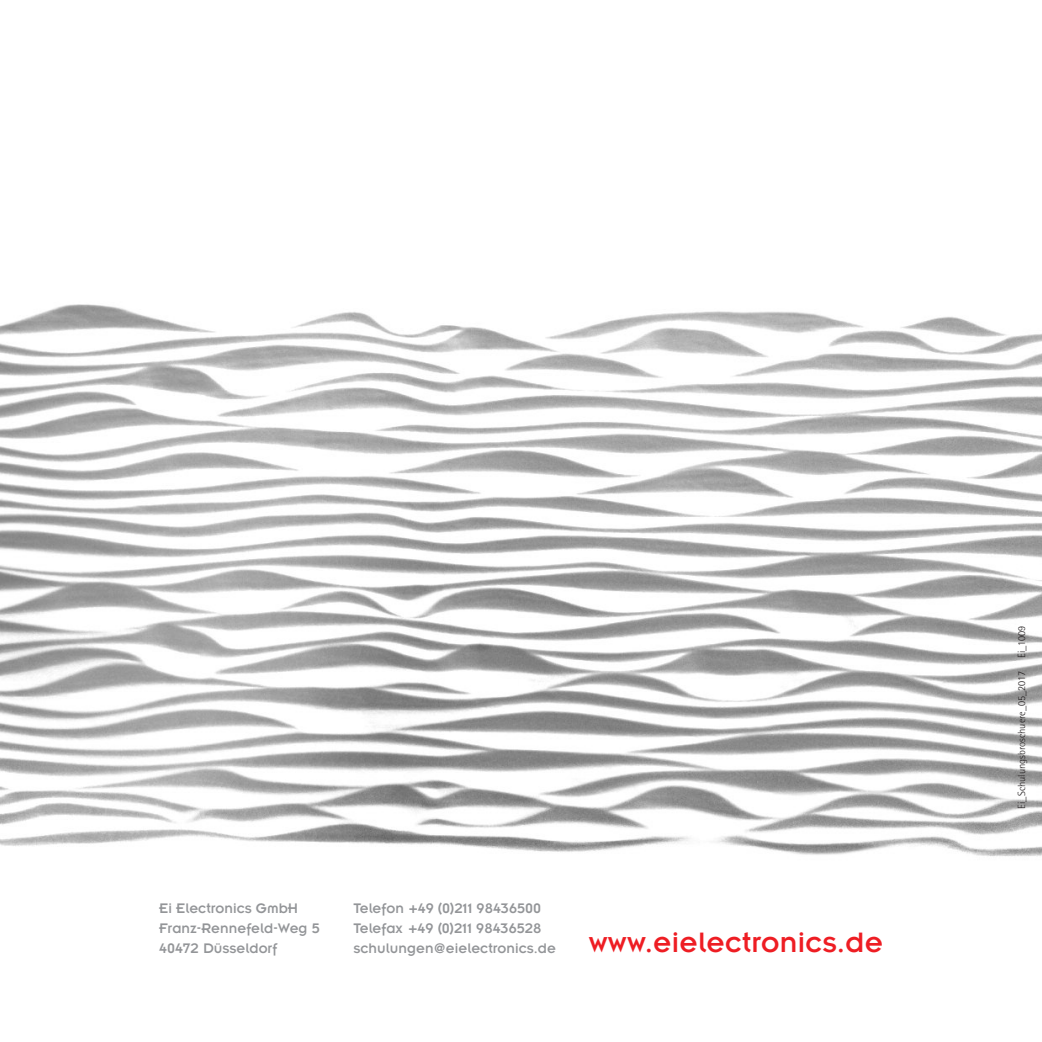
<style>
.page{position:relative;width:1042px;height:1042px;background:#fff}
.page>*{position:absolute;margin:0;border:0;box-sizing:border-box;transform-origin:0 0}
.t1{font:30.8px "Insignia LT Std";letter-spacing:.01em;color:#ee1d23}
.t2{font:15.22px/19.8px "Insignia LT Std";letter-spacing:.005em;color:#939598}
.t3{font:300 10.5px "Rotis Semi Sans";color:#231f20}
</style>
<div class="page">
<img style="left:0;top:304px;width:1042px;height:552px">
<p class="t2" style="left:159px;top:900px;width:162px">Ei Electronics GmbH<br>Franz-Rennefeld-Weg 5<br>40472 Düsseldorf</p>
<p class="t2" style="left:353px;top:900px;width:204px">Telefon +49 (0)211 98436500<br>Telefax +49 (0)211 98436528 schulungen@eielectronics.de</p>
<h1 class="t1" style="left:589px;top:933px;width:296px">www.eielectronics.de</h1>
<p class="t3" style="left:1018px;top:808px;width:184px;rotate:-90deg">Ei_Schulungsbroschuere_05_2017 Ei_1009</p>
</div>
